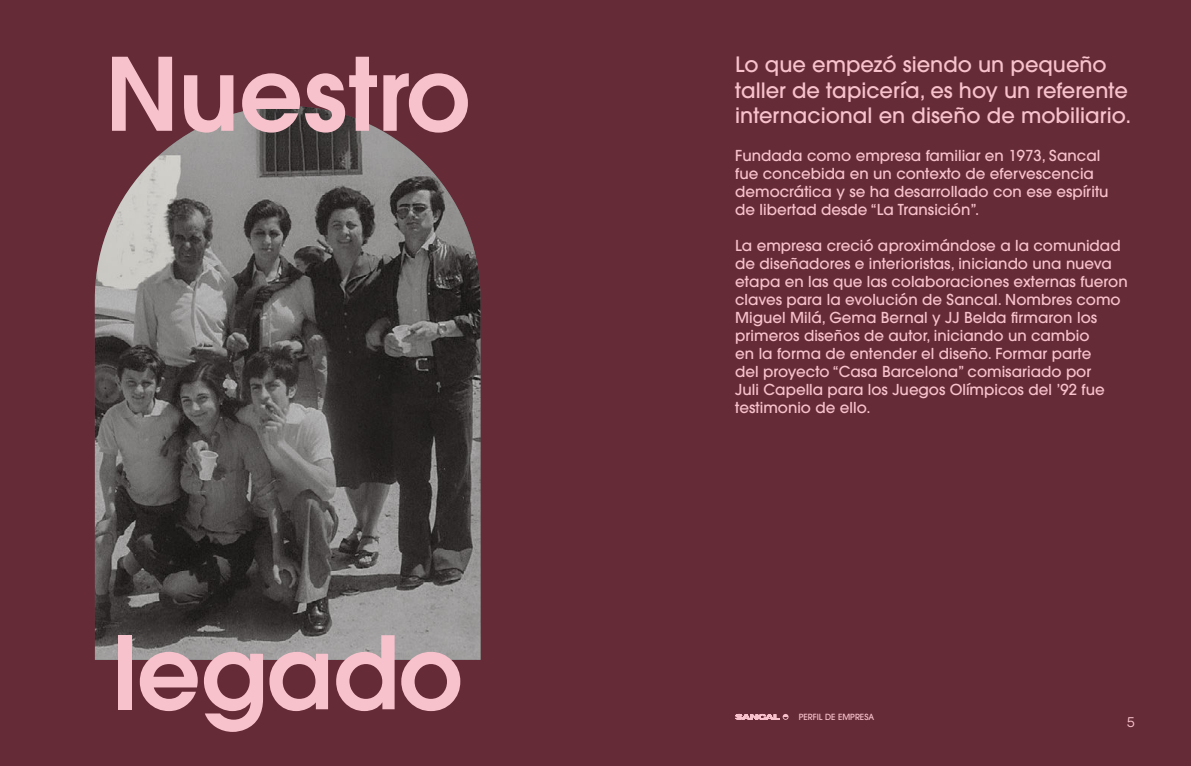
<style>
.page{position:relative;width:1191px;height:766px;background:#fff}
.page>*{position:absolute;margin:0;border:0;box-sizing:border-box;transform-origin:0 0}
.t1{font:600 100px "ITC Avant Garde Std";color:#f8c2cd}
.t2{font:500 21px/25.2px "ITC Avant Garde Std";color:#f8c2cd}
.t3{font:500 15px/18px "ITC Avant Garde Std";color:#f8c2cd}
.t4{font:14px "Modern Era";color:#f8c2cd}
.t5{font:500 8.4px "ITC Avant Garde Std";color:#f8c2cd}
</style>
<div class="page">
<div style="left:0;top:0;width:604px;height:765px;background:#652c37"></div>
<div style="left:595px;top:0;width:596px;height:765px;background:#652c37"></div>
<img style="left:95px;top:106px;width:385px;height:553px">
<svg style="left:735px;top:713px;width:53px;height:6px"></svg>
<h1 class="t1" style="left:105px;top:29px;width:367px">Nuestro</h1>
<h1 class="t1" style="left:113px;top:607px;width:352px">legado</h1>
<h2 class="t2" style="left:735px;top:53px;width:397px">Lo que empezó siendo un pequeño taller de tapicería, es hoy un referente internacional en diseño de mobiliario.</h2>
<p class="t3" style="left:735px;top:147px;width:375px">Fundada como empresa familiar en 1973, Sancal fue concebida en un contexto de efervescencia democrática y se ha desarrollado con ese espíritu de libertad desde “La Transición”.</p>
<p class="t3" style="left:735px;top:237px;width:394px">La empresa creció aproximándose a la comunidad de diseñadores e interioristas, iniciando una nueva etapa en las que las colaboraciones externas fueron claves para la evolución de Sancal. Nombres como Miguel Milá, Gema Bernal y JJ Belda firmaron los primeros diseños de autor, iniciando un cambio<br>en la forma de entender el diseño. Formar parte<br>del proyecto “Casa Barcelona” comisariado por<br>Juli Capella para los Juegos Olímpicos del ’92 fue testimonio de ello.</p>
<p class="t5" style="left:798px;top:713px;width:77px">PERFIL DE EMPRESA</p>
<p class="t4" style="left:1127px;top:715px;width:10px">5</p>
</div>
